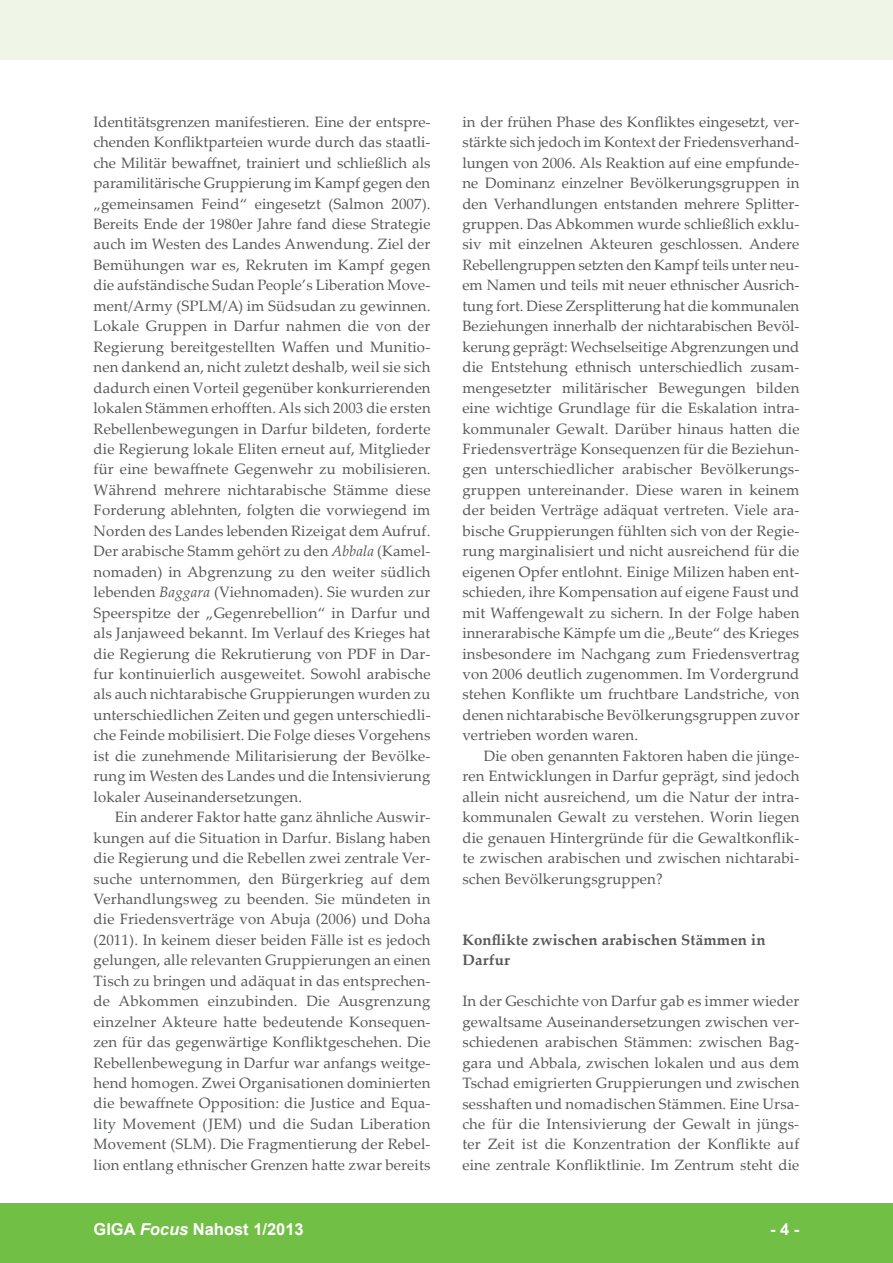
<style>
.page{position:relative;width:893px;height:1263px;background:#fff}
.page>*{position:absolute;margin:0;border:0;box-sizing:border-box;transform-origin:0 0}
.t1{font:700 16.5px "Arial";color:#fff}
.t2{font:15px/20.4px "Palatino Linotype";letter-spacing:.01em;color:#57585a;text-align:justify}
.t3{font:700 15px/20.4px "Palatino Linotype";letter-spacing:.01em;color:#57585a}
.s1{font-style:italic}
</style>
<div class="page">
<div style="left:0;top:1203px;width:893px;height:60px;background:#71bf44"></div>
<div style="left:0;top:0;width:893px;height:60px;background:#eff6e8"></div>
<p class="t2" style="left:94px;top:111px;width:339px">Identitätsgrenzen manifestieren. Eine der entspre&shy;chenden Konfliktparteien wurde durch das staatli&shy;che Militär bewaffnet, trainiert und schließlich als paramilitärische Gruppierung im Kampf gegen den „gemeinsamen Feind“ eingesetzt (Salmon 2007).<br>Bereits Ende der 1980er Jahre fand diese Strategie auch im Westen des Landes Anwendung. Ziel der Bemühungen war es, Rekruten im Kampf gegen die aufständische Sudan People’s Liberation Move&shy;ment/Army (SPLM/A) im Südsudan zu gewinnen.<br>Lokale Gruppen in Darfur nahmen die von der Regierung bereitgestellten Waffen und Munitio&shy;nen dankend an, nicht zuletzt deshalb, weil sie sich dadurch einen Vorteil gegenüber konkurrierenden lokalen Stämmen erhofften. Als sich 2003 die ersten Rebellenbewegungen in Darfur bildeten, forderte die Regierung lokale Eliten erneut auf, Mitglieder für eine bewaffnete Gegenwehr zu mobilisieren.<br>Während mehrere nichtarabische Stämme diese Forderung ablehnten, folgten die vorwiegend im Norden des Landes lebenden Rizeigat dem Aufruf.<br>Der arabische Stamm gehört zu den <span class="s1">Abbala</span> (Kamel&shy;nomaden) in Abgrenzung zu den weiter südlich lebenden <span class="s1">Baggara</span> (Viehnomaden). Sie wurden zur Speerspitze der „Gegenrebellion“ in Darfur und als Janjaweed bekannt. Im Verlauf des Krieges hat die Regierung die Rekrutierung von PDF in Dar&shy;fur kontinuierlich ausgeweitet. Sowohl arabische als auch nichtarabische Gruppierungen wurden zu unterschiedlichen Zeiten und gegen unterschiedli&shy;che Feinde mobilisiert. Die Folge dieses Vorgehens ist die zunehmende Militarisierung der Bevölke&shy;rung im Westen des Landes und die Intensivierung lokaler Auseinandersetzungen.</p>
<p class="t2" style="left:94px;top:806px;width:339px;text-indent:21px">Ein anderer Faktor hatte ganz ähnliche Auswir&shy;kungen auf die Situation in Darfur. Bislang haben die Regierung und die Rebellen zwei zentrale Ver&shy;suche unternommen, den Bürgerkrieg auf dem Verhandlungsweg zu beenden. Sie mündeten in die Friedensverträge von Abuja (2006) und Doha (2011). In keinem dieser beiden Fälle ist es jedoch gelungen, alle relevanten Gruppierungen an einen Tisch zu bringen und adäquat in das entsprechen&shy;de Abkommen einzubinden. Die Ausgrenzung einzelner Akteure hatte bedeutende Konsequen&shy;zen für das gegenwärtige Konfliktgeschehen. Die Rebellenbewegung in Darfur war anfangs weitge&shy;hend homogen. Zwei Organisationen dominierten die bewaffnete Opposition: die Justice and Equa&shy;lity Movement (JEM) und die Sudan Liberation Movement (SLM). Die Fragmentierung der Rebel&shy;lion entlang ethnischer Grenzen hatte zwar bereits</p>
<p class="t2" style="left:462px;top:111px;width:339px">in der frühen Phase des Konfliktes eingesetzt, ver&shy;stärkte sich jedoch im Kontext der Friedensverhand&shy;lungen von 2006. Als Reaktion auf eine empfunde&shy;ne Dominanz einzelner Bevölkerungsgruppen in den Verhandlungen entstanden mehrere Splitter&shy;gruppen. Das Abkommen wurde schließlich exklu&shy;siv mit einzelnen Akteuren geschlossen. Andere Rebellengruppen setzten den Kampf teils unter neu&shy;em Namen und teils mit neuer ethnischer Ausrich&shy;tung fort. Diese Zersplitterung hat die kommunalen Beziehungen innerhalb der nichtarabischen Bevöl&shy;kerung geprägt: Wechselseitige Abgrenzungen und die Entstehung ethnisch unterschiedlich zusam&shy;mengesetzter militärischer Bewegungen bilden eine wichtige Grundlage für die Eskalation intra&shy;kommunaler Gewalt. Darüber hinaus hatten die Friedensverträge Konsequenzen für die Beziehun&shy;gen unterschiedlicher arabischer Bevölkerungs&shy;gruppen untereinander. Diese waren in keinem der beiden Verträge adäquat vertreten. Viele ara&shy;bische Gruppierungen fühlten sich von der Regie&shy;rung marginalisiert und nicht ausreichend für die eigenen Opfer entlohnt. Einige Milizen haben ent&shy;schieden, ihre Kompensation auf eigene Faust und mit Waffengewalt zu sichern. In der Folge haben innerarabische Kämpfe um die „Beute“ des Krieges insbesondere im Nachgang zum Friedensvertrag von 2006 deutlich zugenommen. Im Vordergrund stehen Konflikte um fruchtbare Landstriche, von denen nichtarabische Bevölkerungsgruppen zuvor vertrieben worden waren.</p>
<p class="t2" style="left:462px;top:745px;width:339px;text-indent:21px">Die oben genannten Faktoren haben die jünge&shy;ren Entwicklungen in Darfur geprägt, sind jedoch allein nicht ausreichend, um die Natur der intra&shy;kommunalen Gewalt zu verstehen. Worin liegen die genauen Hintergründe für die Gewaltkonflik&shy;te zwischen arabischen und zwischen nichtarabi&shy;schen Bevölkerungsgruppen?</p>
<p class="t3" style="left:462px;top:929px;width:305px">Konflikte zwischen arabischen Stämmen in<br>Darfur</p>
<p class="t2" style="left:462px;top:990px;width:339px">In der Geschichte von Darfur gab es immer wieder gewaltsame Auseinandersetzungen zwischen ver&shy;schiedenen arabischen Stämmen: zwischen Bag&shy;gara und Abbala, zwischen lokalen und aus dem Tschad emigrierten Gruppierungen und zwischen sesshaften und nomadischen Stämmen. Eine Ursa&shy;che für die Intensivierung der Gewalt in jüngs&shy;ter Zeit ist die Konzentration der Konflikte auf eine zentrale Konfliktlinie. Im Zentrum steht die</p>
<p class="t1" style="left:94px;top:1218px;width:212px">GIGA <span class="s1">Focus</span> Nahost 1/2013</p>
<p class="t1" style="left:770px;top:1218px;width:31px">- 4 -</p>
</div>
